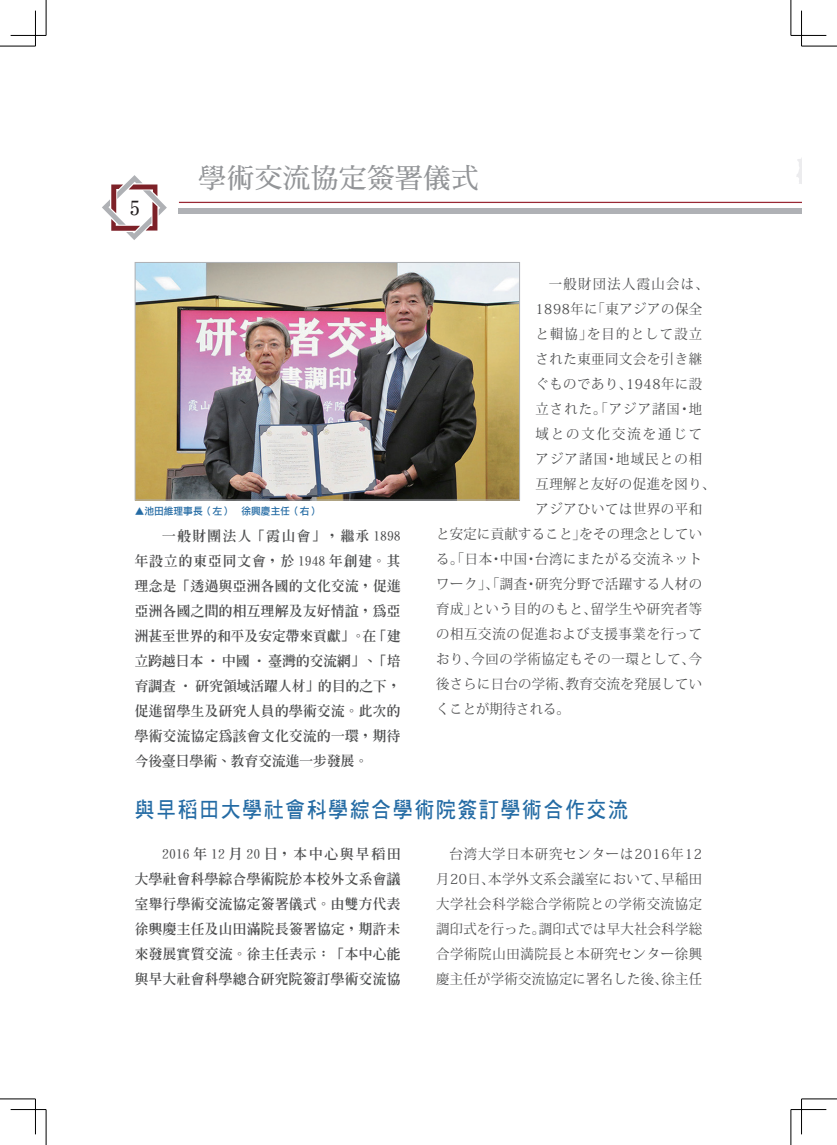
<style>
.page{position:relative;width:837px;height:1145px;background:#fff}
.page>*{position:absolute;margin:0;border:0;box-sizing:border-box;transform-origin:0 0}
.t1{font:27.5px "DF Ming W7 WIN BF";letter-spacing:.02em;color:#939598}
.t2{font:22px "DF Hei W7 WIN BF";letter-spacing:.075em;color:#246ba4;scale:.91 1}
.t3{font:20px "DF Ming W7 WIN BF";color:#231f20}
.t4{font:13.75px/25px "Inn Ming Extra";letter-spacing:.02em;color:#4b4c4d;text-align:justify}
.t5{font:13.75px/25px "Koz Min Pro";letter-spacing:.045em;color:#4b4c4d;text-align:justify}
.t6{font:13.75px "Koz Min Pro";letter-spacing:.02em;color:#4b4c4d}
.t7{font:13.75px "Koz Min Pro";letter-spacing:.09em;color:#4b4c4d}
.t8{font:13.75px "Koz Min Pro";letter-spacing:.08em;color:#4b4c4d}
.t9{font:13.75px "Koz Min Pro";letter-spacing:.1em;color:#4b4c4d}
.t10{font:13.75px "Koz Min Pro";letter-spacing:.15em;color:#4b4c4d}
.t11{font:13.75px "Koz Min Pro";color:#4b4c4d}
.t12{font:10px "DF Li Hei Md WIN BF";color:#246ba4}
</style>
<div class="page">
<svg style="left:795px;top:159px;width:6px;height:55px"></svg>
<hr style="left:179px;top:202px;width:622px;height:1px;background:#9a2834">
<div style="left:178px;top:208px;width:623px;height:5px;background:#afb1b5"></div>
<svg style="left:102px;top:175px;width:65px;height:65px"></svg>
<img style="left:137px;top:264px;width:380px;height:234px">
<div style="left:135px;top:262px;width:384px;height:238px;border:1px solid #afb1b5"></div>
<hr style="left:0;top:46px;width:35px;height:1px;background:#000">
<hr style="left:801px;top:46px;width:35px;height:1px;background:#000">
<hr style="left:0;top:1098px;width:35px;height:1px;background:#000">
<hr style="left:801px;top:1098px;width:35px;height:1px;background:#000">
<hr style="left:46px;top:0;width:1px;height:35px;background:#000">
<hr style="left:46px;top:1109px;width:1px;height:35px;background:#000">
<hr style="left:790px;top:0;width:1px;height:35px;background:#000">
<hr style="left:790px;top:1109px;width:1px;height:35px;background:#000">
<hr style="left:11px;top:35px;width:35px;height:1px;background:#000">
<hr style="left:790px;top:35px;width:36px;height:1px;background:#000">
<hr style="left:11px;top:1109px;width:35px;height:1px;background:#000">
<hr style="left:790px;top:1109px;width:36px;height:1px;background:#000">
<hr style="left:35px;top:11px;width:1px;height:35px;background:#000">
<hr style="left:35px;top:1098px;width:1px;height:36px;background:#000">
<hr style="left:801px;top:11px;width:1px;height:35px;background:#000">
<hr style="left:801px;top:1098px;width:1px;height:36px;background:#000">
<h3 class="t3" style="left:130px;top:198px;width:11px">5</h3>
<h1 class="t1" style="left:198px;top:164px;width:281px">學術交流協定簽署儀式</h1>
<p class="t12" style="left:135px;top:505px;width:186px">▲池田維理事長（左）　徐興慶主任（右）</p>
<p class="t4" style="left:135px;top:523px;width:267px;text-indent:28px">一般財團法人「霞山會」，繼承 1898年設立的東亞同文會，於 1948 年創建。其理念是「透過與亞洲各國的文化交流，促進亞洲各國之間的相互理解及友好情誼，為亞洲甚至世界的和平及安定帶來貢獻」。在「建立跨越日本 ‧ 中國 ‧ 臺灣的交流網」、「培育調查 ‧ 研究領域活躍人材」的目的之下，促進留學生及研究人員的學術交流。此次的學術交流協定為該會文化交流的一環，期待今後臺日學術、教育交流進一步發展。</p>
<p class="t9" style="left:548px;top:274px;width:161px">一般財団法人霞山会は、</p>
<p class="t5" style="left:535px;top:296px;width:168px">1898年に「東アジアの保全</p>
<p class="t7" style="left:535px;top:324px;width:168px">と輯協」を目的として設立</p>
<p class="t5" style="left:535px;top:346px;width:168px">された東亜同文会を引き継</p>
<p class="t5" style="left:535px;top:371px;width:168px">ぐものであり、1948年に設</p>
<p class="t8" style="left:535px;top:399px;width:168px">立された。「アジア諸国・地</p>
<p class="t10" style="left:535px;top:424px;width:168px">域との文化交流を通じて</p>
<p class="t7" style="left:535px;top:449px;width:168px">アジア諸国・地域民との相</p>
<p class="t5" style="left:535px;top:471px;width:181px">互理解と友好の促進を図り、</p>
<p class="t5" style="left:535px;top:496px;width:168px">アジアひいては世界の平和</p>
<p class="t6" style="left:436px;top:524px;width:267px">と安定に貢献すること」をその理念としてい</p>
<p class="t5" style="left:436px;top:546px;width:267px">る。「日本・中国・台湾にまたがる交流ネット</p>
<p class="t5" style="left:436px;top:571px;width:267px">ワーク」、「調査・研究分野で活躍する人材の</p>
<p class="t5" style="left:436px;top:596px;width:267px">育成」という目的のもと、留学生や研究者等</p>
<p class="t5" style="left:436px;top:621px;width:267px">の相互交流の促進および支援事業を行って</p>
<p class="t5" style="left:436px;top:646px;width:267px">おり、今回の学術協定もその一環として、今</p>
<p class="t6" style="left:436px;top:674px;width:267px">後さらに日台の学術、教育交流を発展してい</p>
<p class="t11" style="left:436px;top:699px;width:135px">くことが期待される。</p>
<h2 class="t2" style="left:134px;top:798px;width:543px">與早稻田大學社會科學綜合學術院簽訂學術合作交流</h2>
<p class="t4" style="left:135px;top:841px;width:267px;text-indent:28px">2016 年 12 月 20 日，本中心與早稻田大學社會科學綜合學術院於本校外文系會議室舉行學術交流協定簽署儀式。由雙方代表徐興慶主任及山田滿院長簽署協定，期許未來發展實質交流。徐主任表示：「本中心能與早大社會科學總合研究院簽訂學術交流協</p>
<p class="t5" style="left:436px;top:841px;width:267px;text-indent:13px">台湾大学日本研究センターは2016年12月20日、本学外文系会議室において、早稲田大学社会科学総合学術院との学術交流協定調印式を行った。調印式では早大社会科学総合学術院山田満院長と本研究センター徐興慶主任が学術交流協定に署名した後、徐主任</p>
</div>
